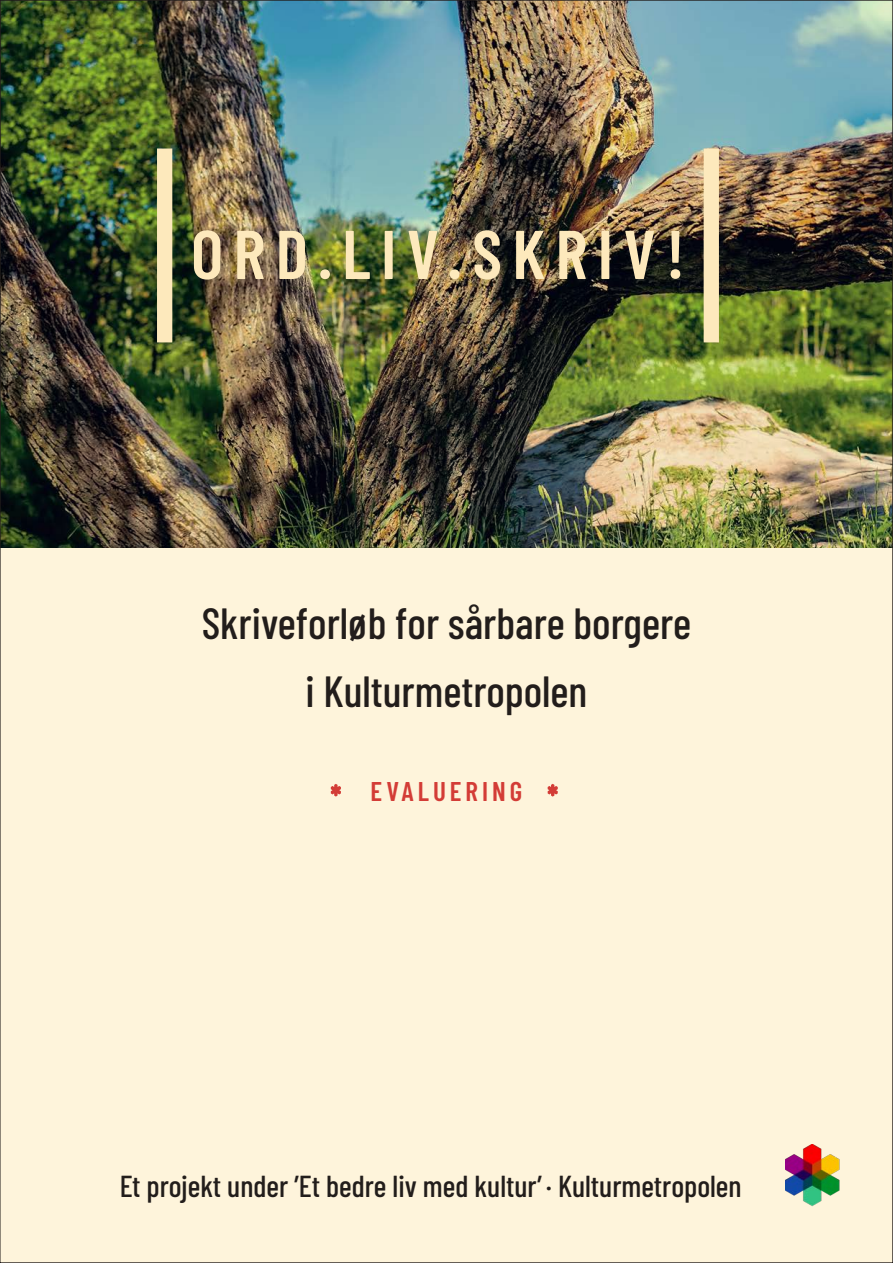
<style>
.page{position:relative;width:893px;height:1263px;background:#fff}
.page>*{position:absolute;margin:0;border:0;box-sizing:border-box;transform-origin:0 0}
.Brød_Barlow{font:600 68.85px "Barlow Condensed";letter-spacing:.15em;color:#fef4db}
.Brød_Barlow-2{font:500 43.5px/67.5px "Barlow Condensed";color:#231f20;text-align:center}
.t1{font:500 30.3px "Barlow Condensed";color:#231f20}
.Rubrik_1_Barlow{font:600 27px "Barlow Condensed";letter-spacing:.15em;color:#d43f3f}
</style>
<div class="page">
<img style="left:0;top:0;width:893px;height:1263px">
<p class="Brød_Barlow" style="left:191px;top:205px;width:495px">ORD.LIV.SKRIV!</p>
<p class="Brød_Barlow-2" style="left:202px;top:586px;width:491px">Skriveforløb for sårbare borgere i Kulturmetropolen</p>
<p class="Rubrik_1_Barlow" style="left:371px;top:772px;width:153px">EVALUERING</p>
<p class="t1" style="left:119px;top:1164px;width:624px">Et projekt under ’Et bedre liv med kultur’ · Kulturmetropolen</p>
</div>
